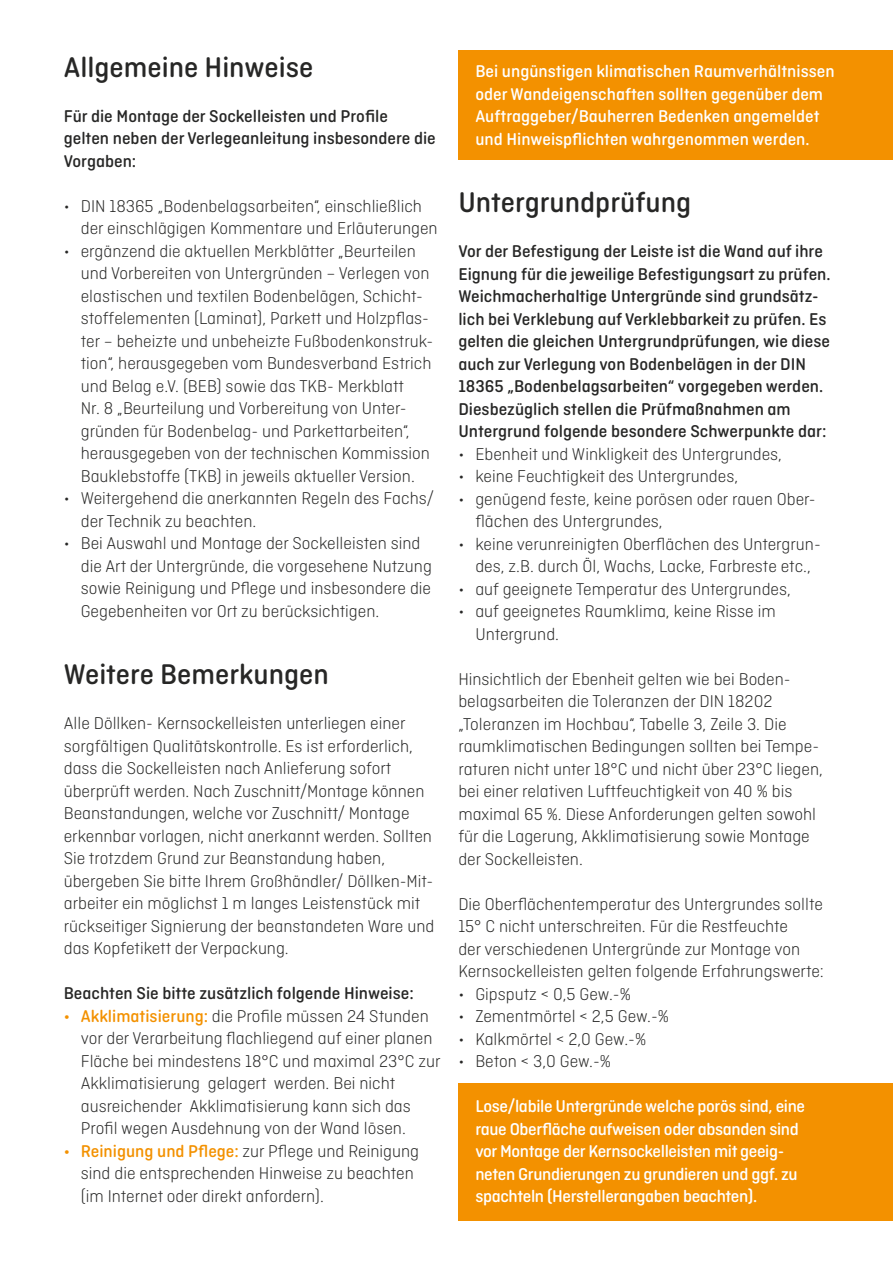
<style>
.page{position:relative;width:893px;height:1263px;background:#fff}
.page>*{position:absolute;margin:0;border:0;box-sizing:border-box;transform-origin:0 0}
.t1{font:500 30px "Ciutadella Rounded";color:#272726}
.t2{font:300 18px/22.5px "Ciutadella Rounded";color:#272726}
.t3{font:500 18px/22.5px "Ciutadella Rounded";color:#272726}
.t4{font:500 18px/22.5px "Ciutadella Rounded";letter-spacing:-.02em;color:#fff}
.t5{font:500 18px/22.5px "Ciutadella Rounded";color:#fff}
.s1{font-weight:500;color:#f39100}
</style>
<div class="page">
<div style="left:458px;top:1083px;width:435px;height:138px;background:#f39100"></div>
<div style="left:458px;top:51px;width:435px;height:109px;background:#f39100"></div>
<h1 class="t1" style="left:64px;top:50px;width:251px">Allgemeine Hinweise</h1>
<p class="t3" style="left:64px;top:105px;width:374px">Für die Montage der Sockelleisten und Profile gelten neben der Verlegeanleitung insbesondere die<br>Vorgaben:</p>
<p class="t2" style="left:81px;top:194px;width:358px;text-indent:-17px">• DIN 18365 „Bodenbelagsarbeiten“, einschließlich der einschlägigen Kommentare und Erläuterungen</p>
<p class="t2" style="left:81px;top:239px;width:354px;text-indent:-17px">• ergänzend die aktuellen Merkblätter „Beurteilen und Vorbereiten von Untergründen – Verlegen von elastischen und textilen Bodenbelägen, Schicht&shy;stoffelementen (Laminat), Parkett und Holzpflas&shy;ter – beheizte und unbeheizte Fußbodenkonstruk&shy;tion“, herausgegeben vom Bundesverband Estrich und Belag e.V. (BEB) sowie das TKB- Merkblatt<br>Nr. 8 „Beurteilung und Vorbereitung von Unter&shy;gründen für Bodenbelag- und Parkettarbeiten“, herausgegeben von der technischen Kommission Bauklebstoffe (TKB) in jeweils aktueller Version.</p>
<p class="t2" style="left:81px;top:487px;width:355px;text-indent:-17px">• Weitergehend die anerkannten Regeln des Fachs/ der Technik zu beachten.</p>
<p class="t2" style="left:81px;top:532px;width:353px;text-indent:-17px">• Bei Auswahl und Montage der Sockelleisten sind die Art der Untergründe, die vorgesehene Nutzung sowie Reinigung und Pflege und insbesondere die Gegebenheiten vor Ort zu berücksichtigen.</p>
<h1 class="t1" style="left:64px;top:657px;width:267px">Weitere Bemerkungen</h1>
<p class="t2" style="left:64px;top:712px;width:372px">Alle Döllken- Kernsockelleisten unterliegen einer sorgfältigen Qualitätskontrolle. Es ist erforderlich, dass die Sockelleisten nach Anlieferung sofort überprüft werden. Nach Zuschnitt/Montage können Beanstandungen, welche vor Zuschnitt/ Montage erkennbar vorlagen, nicht anerkannt werden. Sollten Sie trotzdem Grund zur Beanstandung haben, übergeben Sie bitte Ihrem Großhändler/ Döllken-Mit&shy;arbeiter ein möglichst 1 m langes Leistenstück mit rückseitiger Signierung der beanstandeten Ware und das Kopfetikett der Verpackung.</p>
<p class="t3" style="left:64px;top:982px;width:352px">Beachten Sie bitte zusätzlich folgende Hinweise:</p>
<p class="t2" style="left:81px;top:1004px;width:361px;text-indent:-17px"><span class="s1">• Akklimatisierung:</span> die Profile müssen 24 Stunden vor der Verarbeitung flachliegend auf einer planen Fläche bei mindestens 18°C und maximal 23°C zur Akklimatisierung gelagert werden. Bei nicht ausreichender Akklimatisierung kann sich das Profil wegen Ausdehnung von der Wand lösen.</p>
<p class="t2" style="left:81px;top:1139px;width:340px;text-indent:-17px"><span class="s1">• Reinigung und Pflege:</span> zur Pflege und Reinigung sind die entsprechenden Hinweise zu beachten (im Internet oder direkt anfordern).</p>
<p class="t5" style="left:475px;top:60px;width:361px">Bei ungünstigen klimatischen Raumverhältnissen oder Wandeigenschaften sollten gegenüber dem Auftraggeber/Bauherren Bedenken angemeldet und Hinweispflichten wahrgenommen werden.</p>
<h1 class="t1" style="left:458px;top:186px;width:234px">Untergrundprüfung</h1>
<p class="t3" style="left:458px;top:240px;width:374px">Vor der Befestigung der Leiste ist die Wand auf ihre Eignung für die jeweilige Befestigungsart zu prüfen.<br>Weichmacherhaltige Untergründe sind grundsätz&shy;lich bei Verklebung auf Verklebbarkeit zu prüfen. Es gelten die gleichen Untergrundprüfungen, wie diese auch zur Verlegung von Bodenbelägen in der DIN 18365 „Bodenbelagsarbeiten“ vorgegeben werden.<br>Diesbezüglich stellen die Prüfmaßnahmen am Untergrund folgende besondere Schwerpunkte dar:</p>
<p class="t2" style="left:458px;top:443px;width:325px">• Ebenheit und Winkligkeit des Untergrundes,</p>
<p class="t2" style="left:458px;top:465px;width:281px">• keine Feuchtigkeit des Untergrundes,</p>
<p class="t2" style="left:475px;top:488px;width:342px;text-indent:-17px">• genügend feste, keine porösen oder rauen Ober&shy;flächen des Untergrundes,</p>
<p class="t2" style="left:458px;top:533px;width:364px;text-align:center">• keine verunreinigten Oberflächen des Untergrun&shy;des, z.B. durch Öl, Wachs, Lacke, Farbreste etc.,</p>
<p class="t2" style="left:458px;top:578px;width:334px">• auf geeignete Temperatur des Untergrundes,</p>
<p class="t2" style="left:475px;top:600px;width:302px;text-indent:-17px">• auf geeignetes Raumklima, keine Risse im<br>Untergrund.</p>
<p class="t2" style="left:458px;top:668px;width:366px">Hinsichtlich der Ebenheit gelten wie bei Boden&shy;belagsarbeiten die Toleranzen der DIN 18202 „Toleranzen im Hochbau“, Tabelle 3, Zeile 3. Die raumklimatischen Bedingungen sollten bei Tempe&shy;raturen nicht unter 18°C und nicht über 23°C liegen, bei einer relativen Luftfeuchtigkeit von 40 % bis maximal 65 %. Diese Anforderungen gelten sowohl für die Lagerung, Akklimatisierung sowie Montage der Sockelleisten.</p>
<p class="t2" style="left:458px;top:893px;width:367px">Die Oberflächentemperatur des Untergrundes sollte 15° C nicht unterschreiten. Für die Restfeuchte<br>der verschiedenen Untergründe zur Montage von Kernsockelleisten gelten folgende Erfahrungswerte:</p>
<p class="t2" style="left:458px;top:983px;width:174px">• Gipsputz &lt; 0,5 Gew.-%</p>
<p class="t2" style="left:458px;top:1005px;width:212px">• Zementmörtel &lt; 2,5 Gew.-%</p>
<p class="t2" style="left:458px;top:1028px;width:189px">• Kalkmörtel &lt; 2,0 Gew.-%</p>
<p class="t2" style="left:458px;top:1050px;width:154px">• Beton &lt; 3,0 Gew.-%</p>
<p class="t4" style="left:475px;top:1095px;width:331px">Lose/labile Untergründe welche porös sind, eine raue Oberfläche aufweisen oder absanden sind vor Montage der Kernsockelleisten mit geeig&shy;neten Grundierungen zu grundieren und ggf. zu spachteln (Herstellerangaben beachten).</p>
</div>
